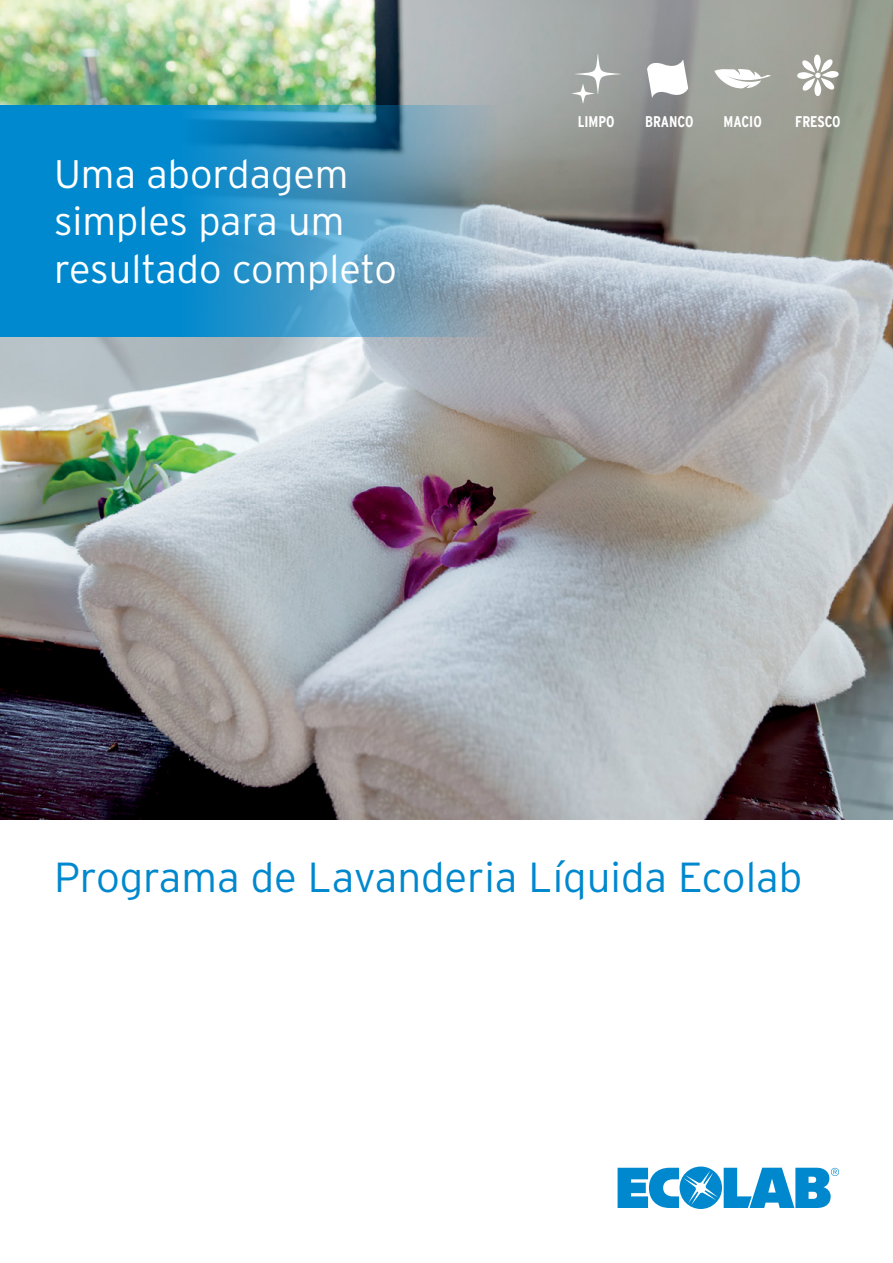
<style>
.page{position:relative;width:893px;height:1263px;background:#fff}
.page>*{position:absolute;margin:0;border:0;box-sizing:border-box;transform-origin:0 0}
.t1{font:300 42px "Interstate";color:#0088ce}
.t2{font:300 39.75px/47.7px "Interstate";color:#fff}
.t3{font:700 condensed 15.45px "Interstate";color:#fff}
</style>
<div class="page">
<img style="left:0;top:0;width:893px;height:820px">
<svg style="left:618px;top:1166px;width:221px;height:43px"></svg>
<svg style="left:0;top:106px;width:496px;height:230px;background:#3192c4"></svg>
<svg style="left:571px;top:54px;width:50px;height:50px;background:#aaaeab"></svg>
<svg style="left:647px;top:59px;width:41px;height:40px"></svg>
<svg style="left:714px;top:68px;width:57px;height:21px"></svg>
<svg style="left:795px;top:52px;width:46px;height:46px"></svg>
<p class="t2" style="left:54px;top:150px;width:345px">Uma abordagem simples para um resultado completo</p>
<p class="t3" style="left:578px;top:113px;width:38px">LIMPO</p>
<p class="t3" style="left:645px;top:113px;width:50px">BRANCO</p>
<p class="t3" style="left:724px;top:113px;width:40px">MACIO</p>
<p class="t3" style="left:795px;top:113px;width:47px">FRESCO</p>
<p class="t1" style="left:54px;top:853px;width:750px">Programa de Lavanderia Líquida Ecolab</p>
</div>
